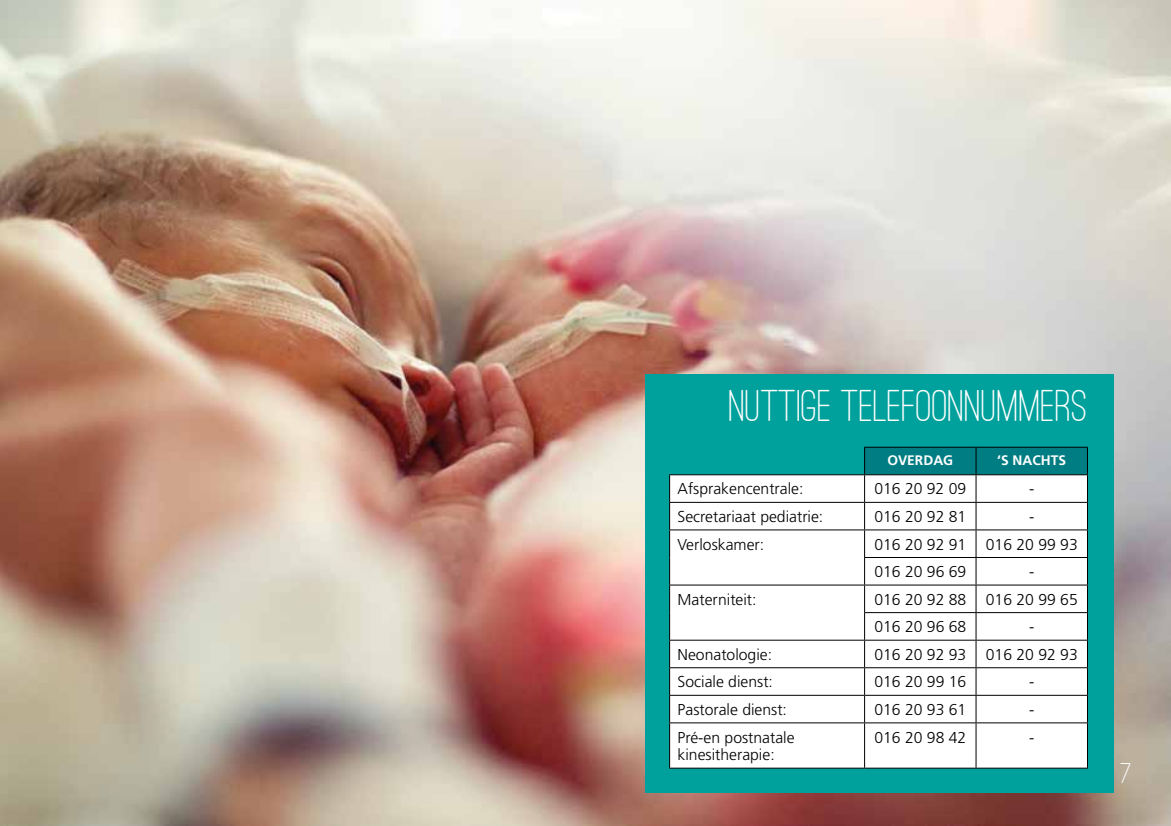
<style>
.page{position:relative;width:1171px;height:826px;background:#fff}
.page>*{position:absolute;margin:0;border:0;box-sizing:border-box;transform-origin:0 0}
.t1{font:500 46.2px "Ostrich Sans Rounded";color:#fff}
.t2{font:500 29.57px "Ostrich Sans Rounded";color:#fff}
.t3{font:300 15.75px/27.7px "Frutiger LT Std";color:#000}
.t4{font:700 13.83px "Frutiger LT Std";color:#fff}
</style>
<div class="page">
<img style="left:0;top:0;width:1171px;height:826px">
<div style="left:645px;top:374px;width:468px;height:418px;background:#00a19c"></div>
<div style="left:670px;top:475px;width:417px;height:293px;background:#fff"></div>
<hr style="left:669px;top:474px;width:195px;height:1px;background:#000">
<hr style="left:669px;top:502px;width:195px;height:1px;background:#000">
<hr style="left:669px;top:530px;width:195px;height:1px;background:#000">
<hr style="left:669px;top:585px;width:195px;height:1px;background:#000">
<hr style="left:669px;top:640px;width:195px;height:1px;background:#000">
<hr style="left:669px;top:667px;width:195px;height:1px;background:#000">
<hr style="left:669px;top:695px;width:195px;height:1px;background:#000">
<svg style="left:669px;top:475px;width:1px;height:247px"></svg>
<hr style="left:669px;top:722px;width:195px;height:1px;background:#000">
<hr style="left:669px;top:723px;width:1px;height:45px;background:#000">
<hr style="left:864px;top:722px;width:112px;height:1px;background:#000">
<hr style="left:864px;top:723px;width:1px;height:45px;background:#000">
<hr style="left:976px;top:722px;width:112px;height:1px;background:#000">
<hr style="left:975px;top:723px;width:1px;height:45px;background:#000">
<hr style="left:1087px;top:723px;width:1px;height:45px;background:#000">
<hr style="left:669px;top:768px;width:195px;height:1px;background:#000">
<hr style="left:864px;top:768px;width:112px;height:1px;background:#000">
<hr style="left:976px;top:768px;width:112px;height:1px;background:#000">
<svg style="left:864px;top:447px;width:224px;height:275px;background:#dae6e6"></svg>
<h1 class="t1" style="left:729px;top:378px;width:360px">NUTTIGE TELEFOONNUMMERS</h1>
<p class="t4" style="left:887px;top:452px;width:67px">OVERDAG</p>
<p class="t4" style="left:997px;top:452px;width:70px">‘S NACHTS</p>
<p class="t3" style="left:677px;top:475px;width:127px">Afsprakencentrale:</p>
<p class="t3" style="left:874px;top:475px;width:93px">016 20 92 09</p>
<p class="t3" style="left:1029px;top:475px;width:7px">-</p>
<p class="t3" style="left:677px;top:503px;width:147px">Secretariaat pediatrie:</p>
<p class="t3" style="left:874px;top:503px;width:93px">016 20 92 81</p>
<p class="t3" style="left:1029px;top:503px;width:7px">-</p>
<p class="t3" style="left:677px;top:531px;width:88px">Verloskamer:</p>
<p class="t3" style="left:874px;top:531px;width:205px">016 20 92 91 016 20 99 93<br>016 20 96 69</p>
<p class="t3" style="left:1029px;top:558px;width:7px">-</p>
<p class="t3" style="left:677px;top:586px;width:81px">Materniteit:</p>
<p class="t3" style="left:874px;top:586px;width:205px">016 20 92 88 016 20 99 65<br>016 20 96 68</p>
<p class="t3" style="left:1029px;top:613px;width:7px">-</p>
<p class="t3" style="left:677px;top:641px;width:96px">Neonatologie:</p>
<p class="t3" style="left:874px;top:641px;width:205px">016 20 92 93 016 20 92 93</p>
<p class="t3" style="left:677px;top:668px;width:97px">Sociale dienst:</p>
<p class="t3" style="left:874px;top:668px;width:93px">016 20 99 16</p>
<p class="t3" style="left:1029px;top:668px;width:7px">-</p>
<p class="t3" style="left:677px;top:696px;width:111px">Pastorale dienst:</p>
<p class="t3" style="left:874px;top:696px;width:93px">016 20 93 61</p>
<p class="t3" style="left:1029px;top:696px;width:7px">-</p>
<p class="t3" style="left:677px;top:728px;width:118px;line-height:17.7px">Pré-en postnatale kinesitherapie:</p>
<p class="t3" style="left:874px;top:723px;width:93px">016 20 98 42</p>
<p class="t3" style="left:1029px;top:723px;width:7px">-</p>
<h2 class="t2" style="left:1120px;top:755px;width:13px">7</h2>
</div>
